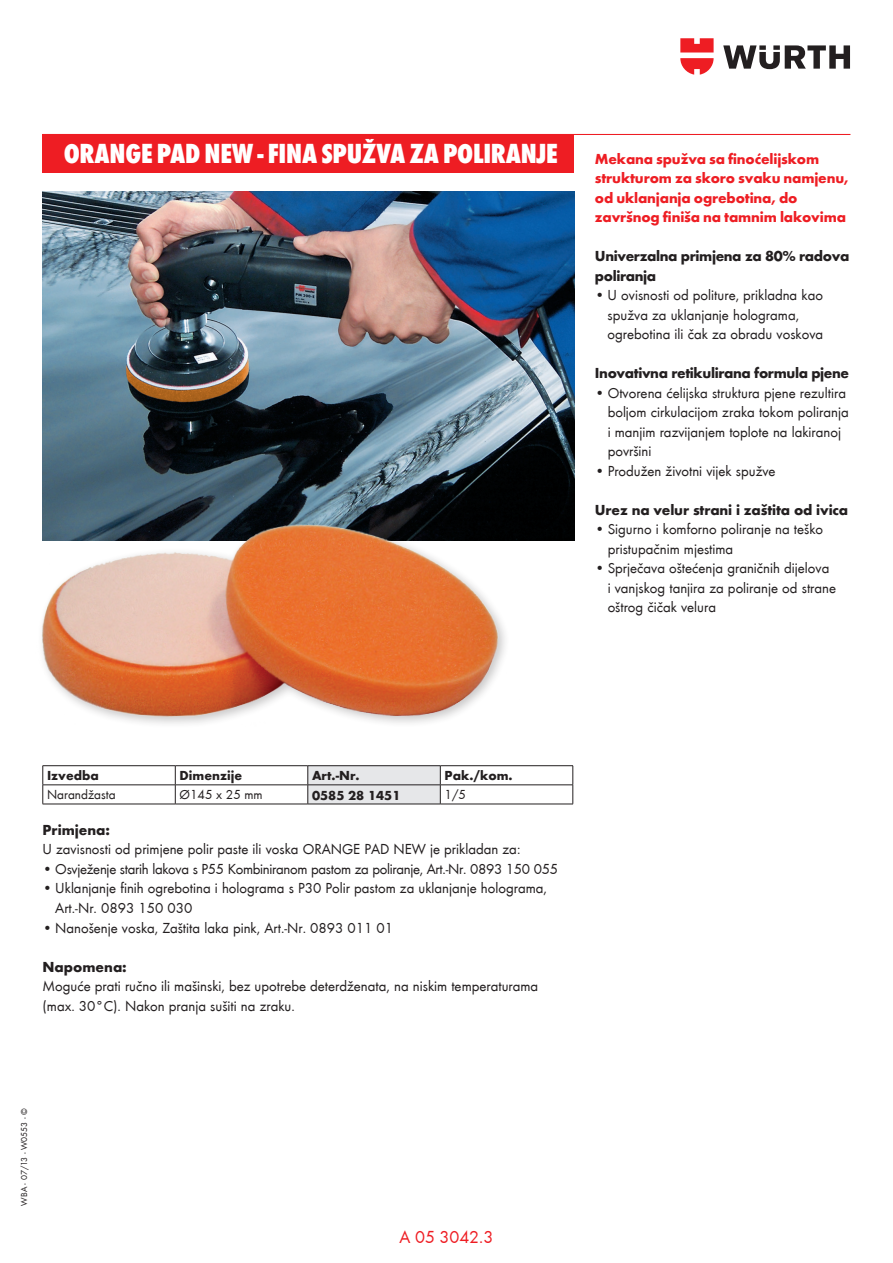
<style>
.page{position:relative;width:893px;height:1263px;background:#fff}
.page>*{position:absolute;margin:0;border:0;box-sizing:border-box;transform-origin:0 0}
.t1{font:800 condensed 28.5px "Wuerth";letter-spacing:-.01em;color:#fff}
.t2{font:18px "Wuerth";color:#ee1d23}
.t3{font:15px/19.5px "Wuerth";color:#231f20}
.t4{font:700 15px/19.5px "Wuerth";letter-spacing:-.01em;color:#ee1d23}
.t5{font:700 15px/19.5px "Wuerth";letter-spacing:-.025em;color:#231f20}
.t6{font:15px "Wuerth";letter-spacing:-.02em;color:#231f20}
.t7{font:700 15px "Wuerth";color:#231f20}
.t8{font:700 13.5px "Wuerth";color:#231f20}
.t9{font:13.5px "Wuerth";color:#231f20}
.t10{font:9px "Wuerth";color:#231f20}
</style>
<div class="page">
<hr style="left:43px;top:134px;width:807px;height:1px;background:#ee1d23">
<div style="left:43px;top:134px;width:531px;height:38px;background:#ee1d23"></div>
<svg style="left:723px;top:45px;width:127px;height:24px"></svg>
<svg style="left:680px;top:38px;width:34px;height:37px"></svg>
<img style="left:43px;top:191px;width:531px;height:349px">
<hr style="left:43px;top:765px;width:132px;height:1px;background:#231f20">
<hr style="left:175px;top:765px;width:133px;height:1px;background:#231f20">
<hr style="left:308px;top:765px;width:132px;height:1px;background:#231f20">
<hr style="left:440px;top:765px;width:133px;height:1px;background:#231f20">
<hr style="left:43px;top:784px;width:132px;height:1px;background:#231f20">
<svg style="left:43px;top:766px;width:1px;height:38px"></svg>
<hr style="left:175px;top:784px;width:133px;height:1px;background:#231f20">
<svg style="left:175px;top:766px;width:1px;height:38px"></svg>
<hr style="left:440px;top:784px;width:133px;height:1px;background:#231f20">
<svg style="left:308px;top:766px;width:133px;height:38px;background:#dbdbdd"></svg>
<svg style="left:573px;top:766px;width:1px;height:38px"></svg>
<hr style="left:43px;top:804px;width:132px;height:1px;background:#231f20">
<hr style="left:175px;top:804px;width:133px;height:1px;background:#231f20">
<hr style="left:308px;top:804px;width:132px;height:1px;background:#231f20">
<hr style="left:440px;top:804px;width:133px;height:1px;background:#231f20">
<img style="left:41px;top:506px;width:495px;height:218px">
<h1 class="t1" style="left:64px;top:133px;width:496px">ORaNGE PAD NEW - FINA SPUŽVA ZA POLIRANJE</h1>
<p class="t4" style="left:595px;top:148px;width:255px">Mekana spužva sa finoćelijskom strukturom za skoro svaku namjenu, od uklanjanja ogrebotina, do završnog finiša na tamnim lakovima</p>
<p class="t5" style="left:595px;top:245px;width:256px">Univerzalna primjena za 80% radova poliranja</p>
<p class="t3" style="left:608px;top:285px;width:217px;text-indent:-13px">• U ovisnosti od politure, prikladna kao spužva za uklanjanje holograma, ogrebotina ili čak za obradu voskova</p>
<p class="t5" style="left:595px;top:362px;width:256px">Inovativna retikulirana formula pjene</p>
<p class="t3" style="left:608px;top:382px;width:243px;text-indent:-13px">• Otvorena ćelijska struktura pjene rezultira boljom cirkulacijom zraka tokom poliranja i manjim razvijanjem toplote na lakiranoj površini</p>
<p class="t3" style="left:595px;top:460px;width:182px">• Produžen životni vijek spužve</p>
<p class="t5" style="left:595px;top:499px;width:255px">Urez na velur strani i zaštita od ivica</p>
<p class="t3" style="left:608px;top:519px;width:217px;text-indent:-13px">• Sigurno i komforno poliranje na teško pristupačnim mjestima</p>
<p class="t3" style="left:608px;top:558px;width:230px;text-indent:-13px">• Sprječava oštećenja graničnih dijelova<br>i vanjskog tanjira za poliranje od strane oštrog čičak velura</p>
<p class="t8" style="left:47px;top:766px;width:53px">Izvedba</p>
<p class="t8" style="left:180px;top:766px;width:64px">Dimenzije</p>
<p class="t8" style="left:312px;top:766px;width:49px">Art.-Nr.</p>
<p class="t8" style="left:445px;top:766px;width:70px">Pak./kom.</p>
<p class="t9" style="left:47px;top:786px;width:70px">Narandžasta</p>
<p class="t9" style="left:180px;top:786px;width:85px">Ø145 x 25 mm</p>
<p class="t8" style="left:312px;top:785px;width:90px">0585 28 1451</p>
<p class="t9" style="left:445px;top:786px;width:23px">1/5</p>
<p class="t7" style="left:43px;top:819px;width:69px">Primjena:</p>
<p class="t3" style="left:43px;top:839px;width:479px">U zavisnosti od primjene polir paste ili voska Orange pad new je prikladan za:</p>
<p class="t6" style="left:43px;top:859px;width:517px">• Osvježenje starih lakova s P55 Kombiniranom pastom za poliranje, Art.-Nr. 0893 150 055</p>
<p class="t3" style="left:55px;top:878px;width:493px;text-indent:-13px">• Uklanjanje finih ogrebotina i holograma s P30 Polir pastom za uklanjanje holograma,<br>Art.-Nr. 0893 150 030</p>
<p class="t3" style="left:43px;top:917px;width:352px">• Nanošenje voska, Zaštita laka pink, Art.-Nr. 0893 011 01</p>
<p class="t7" style="left:43px;top:955px;width:86px">Napomena:</p>
<p class="t3" style="left:43px;top:975px;width:497px">Moguće prati ručno ili mašinski, bez upotrebe deterdženata, na niskim temperaturama (max. 30°C). Nakon pranja sušiti na zraku.</p>
<p class="t10" style="left:18px;top:1205px;width:99px;rotate:-90deg">WBA - 07/13 - W0553 - ©</p>
<p class="t2" style="left:400px;top:1225px;width:95px">A 05 3042.3</p>
</div>
